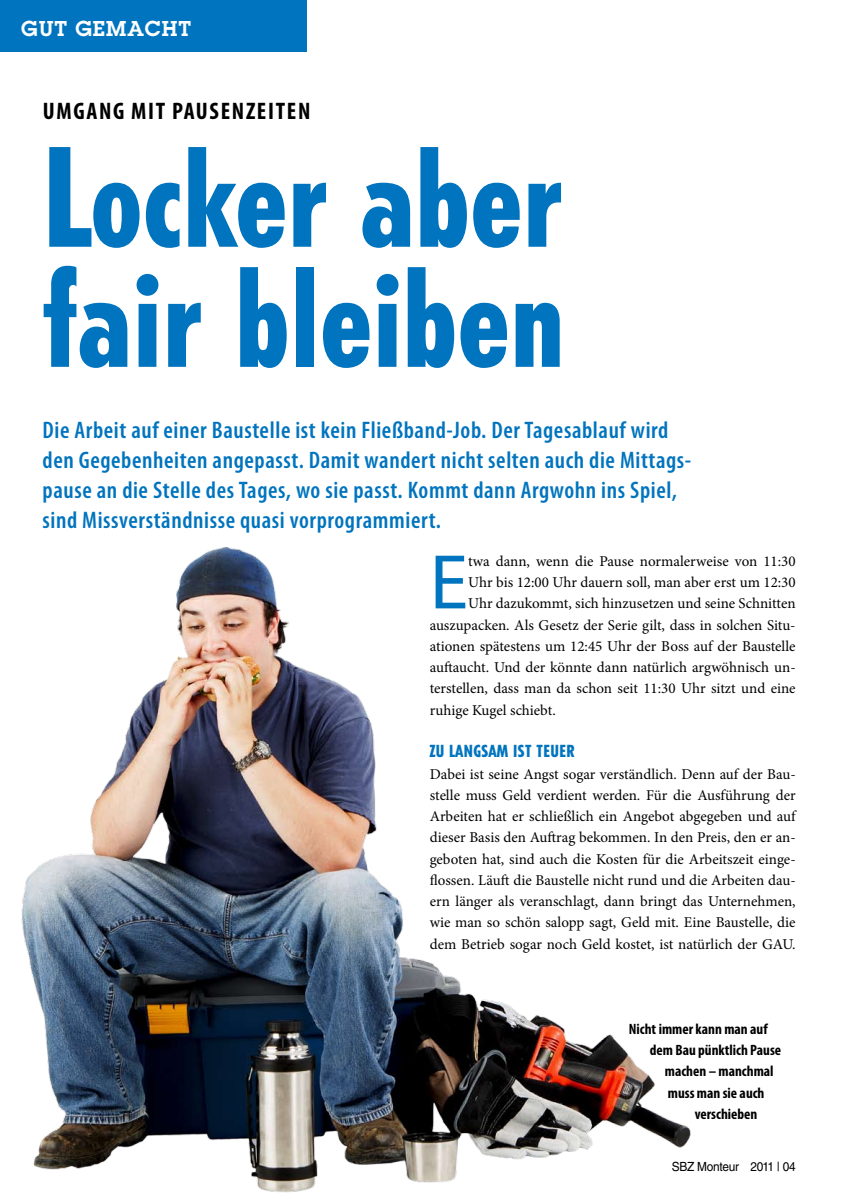
<style>
.page{position:relative;width:851px;height:1204px;background:#fff}
.page>*{position:absolute;margin:0;border:0;box-sizing:border-box;transform-origin:0 0}
.t1{font:800 condensed 135px/120px "Tempo Std";color:#0074be}
.t2{font:78.15px "Myriad Pro";color:#0074be}
.t3{font:600 condensed 24px/30px "Myriad Pro";letter-spacing:.025em;color:#0074be}
.t4{font:700 condensed 24px "Myriad Pro";letter-spacing:.07em;color:#000}
.t5{font:600 21px "Lubalin Graph Std";letter-spacing:.05em;color:#fff}
.t6{font:800 condensed 16.5px "Tempo Std";letter-spacing:.03em;color:#0074be}
.t7{font:15px/21.3px "Minion Pro";color:#000;text-align:justify}
.t8{font:700 condensed 15px "Myriad Pro";color:#000}
.t9{font:12.6px "Helvetica LT Std";letter-spacing:-.02em;color:#000;scale:.94 1}
</style>
<div class="page">
<img style="left:21px;top:547px;width:670px;height:646px">
<div style="left:0;top:0;width:306px;height:51px;background:#0074be"></div>
<h3 class="t5" style="left:21px;top:15px;width:171px">GUT GEMACHT</h3>
<h3 class="t4" style="left:43px;top:96px;width:269px">Umgang mit Pausenzeiten</h3>
<h1 class="t1" style="left:43px;top:136px;width:524px">Locker aber fair bleiben</h1>
<p class="t3" style="left:43px;top:415px;width:650px">Die Arbeit auf einer Baustelle ist kein Fließband-Job. Der Tagesablauf wird den Gegebenheiten angepasst. Damit wandert nicht selten auch die Mittags&shy;pause an die Stelle des Tages, wo sie passt. Kommt dann Argwohn ins Spiel, sind Missverständnisse quasi vorprogrammiert.</p>
<h2 class="t2" style="left:429px;top:534px;width:40px">E</h2>
<p class="t7" style="left:468px;top:550px;width:329px">twa dann, wenn die Pause normalerweise von 11:30</p>
<p class="t7" style="left:468px;top:571px;width:329px">Uhr bis 12:00 Uhr dauern soll, man aber erst um 12:30</p>
<p class="t7" style="left:468px;top:593px;width:329px">Uhr dazukommt, sich hinzusetzen und seine Schnitten</p>
<p class="t7" style="left:429px;top:614px;width:367px">auszupacken. Als Gesetz der Serie gilt, dass in solchen Situ-</p>
<p class="t7" style="left:429px;top:635px;width:367px">ationen spätestens um 12:45 Uhr der Boss auf der Baustelle</p>
<p class="t7" style="left:429px;top:656px;width:367px">auftaucht. Und der könnte dann natürlich argwöhnisch un-</p>
<p class="t7" style="left:429px;top:678px;width:367px">terstellen, dass man da schon seit 11:30 Uhr sitzt und eine</p>
<p class="t7" style="left:429px;top:699px;width:127px">ruhige Kugel schiebt.</p>
<p class="t6" style="left:429px;top:740px;width:146px">Zu langsam ist teuer</p>
<p class="t7" style="left:429px;top:763px;width:367px">Dabei ist seine Angst sogar verständlich. Denn auf der Bau&shy;stelle muss Geld verdient werden. Für die Ausführung der Arbeiten hat er schließlich ein Angebot abgegeben und auf dieser Basis den Auftrag bekommen. In den Preis, den er an&shy;geboten hat, sind auch die Kosten für die Arbeitszeit einge&shy;flossen. Läuft die Baustelle nicht rund und die Arbeiten dau&shy;ern länger als veranschlagt, dann bringt das Unternehmen, wie man so schön salopp sagt, Geld mit. Eine Baustelle, die dem Betrieb sogar noch Geld kostet, ist natürlich der GAU.</p>
<p class="t8" style="left:628px;top:1019px;width:140px">Nicht immer kann man auf</p>
<p class="t8" style="left:649px;top:1040px;width:133px">dem Bau pünktlich Pause</p>
<p class="t8" style="left:664px;top:1061px;width:110px">machen – manchmal</p>
<p class="t8" style="left:667px;top:1083px;width:98px">muss man sie auch</p>
<p class="t8" style="left:694px;top:1104px;width:64px">verschieben</p>
<p class="t9" style="left:671px;top:1158px;width:133px">SBZ Monteur 2011 | 04</p>
</div>
